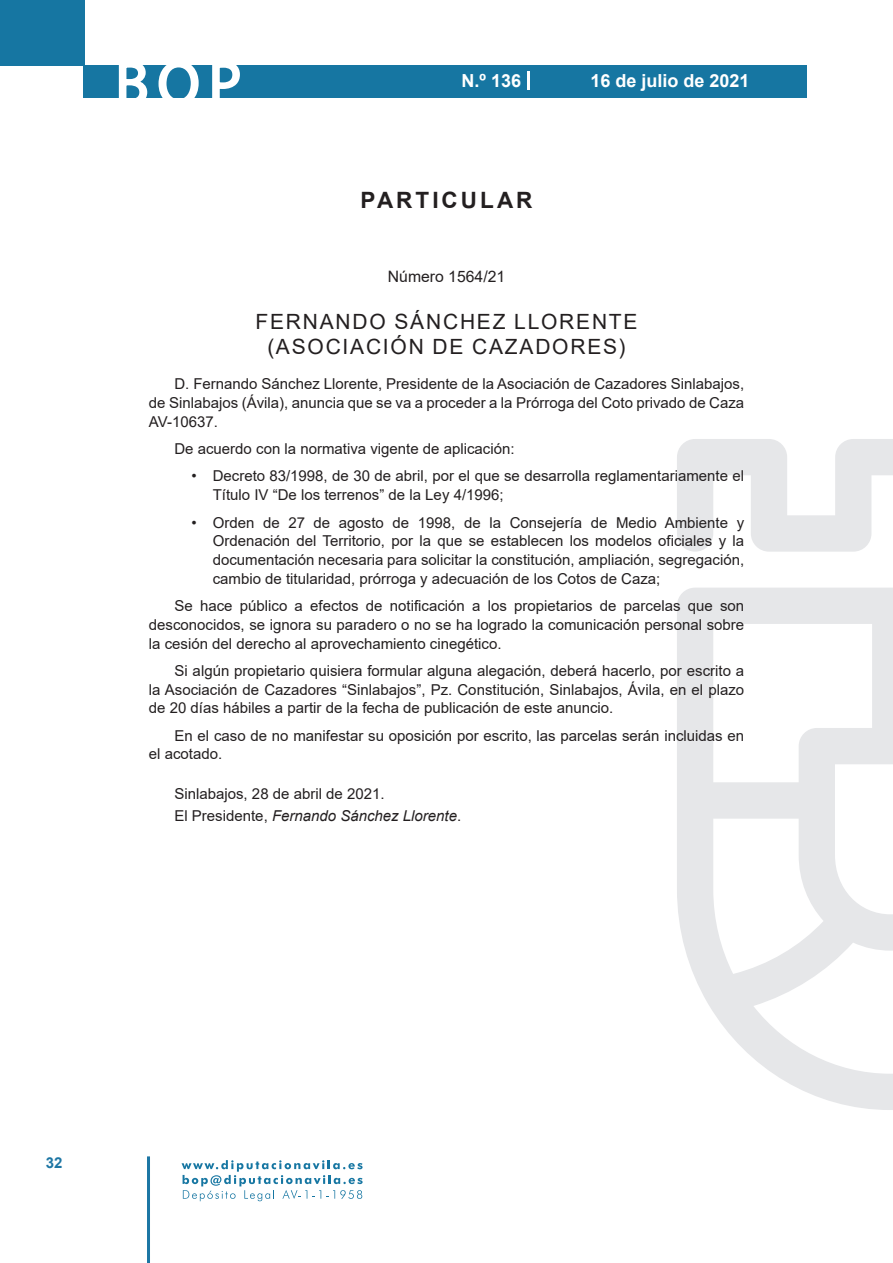
<style>
.page{position:relative;width:893px;height:1263px;background:#fff}
.page>*{position:absolute;margin:0;border:0;box-sizing:border-box;transform-origin:0 0}
.t1{font:500 61.5px "Avant Garde";color:#fff}
.t2{font:700 22.5px "Arial";letter-spacing:.135em;color:#231f20}
.t3{font:21px/25.2px "Arial";letter-spacing:.085em;color:#231f20;text-align:center}
.t4{font:700 18px "Arial";color:#fff}
.t5{font:15.75px "Arial";color:#231f20}
.t6{font:15px/18.8px "Arial";color:#231f20;text-align:justify}
.t7{font:700 15px "Arial";color:#1d76a4}
.s1{font-style:italic}
</style>
<div class="page">
<div style="left:0;top:0;width:85px;height:65px;background:#1676a2"></div>
<div style="left:84px;top:65px;width:723px;height:33px;background:#1676a2"></div>
<svg style="left:118px;top:65px;width:30px;height:33px"></svg>
<svg style="left:158px;top:65px;width:41px;height:33px"></svg>
<svg style="left:212px;top:65px;width:28px;height:33px"></svg>
<svg style="left:182px;top:1160px;width:181px;height:41px"></svg>
<hr style="left:147px;top:1156px;width:3px;height:107px;background:#1d76a4">
<svg style="left:528px;top:71px;width:2px;height:19px"></svg>
<svg style="left:677px;top:439px;width:216px;height:671px"></svg>
<h1 class="t1" style="left:115px;top:46px;width:128px">BOP</h1>
<p class="t4" style="left:462px;top:68px;width:61px">N.º 136</p>
<p class="t4" style="left:590px;top:68px;width:161px">16 de julio de 2021</p>
<h2 class="t2" style="left:361px;top:184px;width:173px">PARTICULAR</h2>
<p class="t5" style="left:388px;top:266px;width:119px">Número 1564/21</p>
<h3 class="t3" style="left:255px;top:308px;width:384px">FERNANDO SÁNCHEZ LLORENTE (ASOCIACIÓN DE CAZADORES)</h3>
<p class="t6" style="left:149px;top:375px;width:597px;text-indent:26px">D. Fernando Sánchez Llorente, Presidente de la Asociación de Cazadores Sinlabajos, de Sinlabajos (Ávila), anuncia que se va a proceder a la Prórroga del Coto privado de Caza AV-10637.</p>
<p class="t6" style="left:174px;top:439px;width:342px">De acuerdo con la normativa vigente de aplicación:</p>
<p class="t6" style="left:213px;top:467px;width:533px;text-indent:-21px">• Decreto 83/1998, de 30 de abril, por el que se desarrolla reglamentariamente el<br>Título IV “De los terrenos” de la Ley 4/1996;</p>
<p class="t6" style="left:213px;top:513px;width:533px;text-indent:-21px">• Orden de 27 de agosto de 1998, de la Consejería de Medio Ambiente y Ordenación del Territorio, por la que se establecen los modelos oficiales y la documentación necesaria para solicitar la constitución, ampliación, segregación, cambio de titularidad, prórroga y adecuación de los Cotos de Caza;</p>
<p class="t6" style="left:149px;top:596px;width:597px;text-indent:26px">Se hace público a efectos de notificación a los propietarios de parcelas que son desconocidos, se ignora su paradero o no se ha logrado la comunicación personal sobre la cesión del derecho al aprovechamiento cinegético.</p>
<p class="t6" style="left:149px;top:661px;width:597px;text-indent:26px">Si algún propietario quisiera formular alguna alegación, deberá hacerlo, por escrito a la Asociación de Cazadores “Sinlabajos”, Pz. Constitución, Sinlabajos, Ávila, en el plazo de 20 días hábiles a partir de la fecha de publicación de este anuncio.</p>
<p class="t6" style="left:149px;top:726px;width:597px;text-indent:26px">En el caso de no manifestar su oposición por escrito, las parcelas serán incluidas en el acotado.</p>
<p class="t6" style="left:174px;top:782px;width:288px;line-height:22.2px">Sinlabajos, 28 de abril de 2021.<br>El Presidente, <span class="s1">Fernando Sánchez Llorente</span>.</p>
<p class="t7" style="left:46px;top:1152px;width:18px">32</p>
</div>
